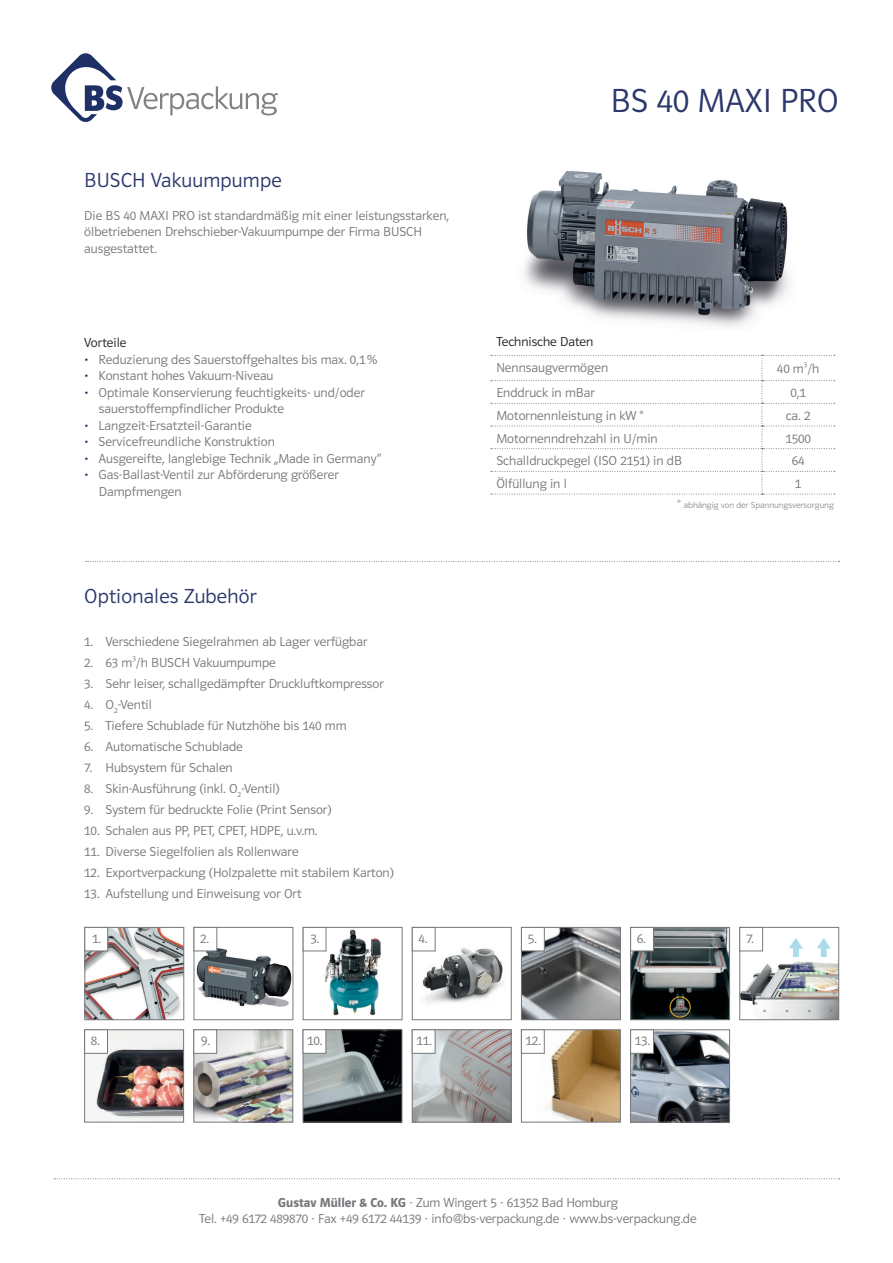
<style>
.page{position:relative;width:893px;height:1263px;background:#fff}
.page>*{position:absolute;margin:0;border:0;box-sizing:border-box;transform-origin:0 0}
.t1{font:34.5px "Polo 11 Leicht";color:#2c376c}
.t2{font:21px "Polo 11 Leicht";letter-spacing:.01em;color:#2c376c}
.t3{font:13.5px/16.5px "Polo 11 Leicht";color:#76787b}
.t4{font:13.5px "Polo 11 Leicht";color:#231f20}
.t5{font:9px "Polo 11 Leicht";color:#8f9194}
.s1{color:#1e3066}
.s2{font-size:12px}
.s3{font-family:"Polo 11 Halbfett"}
</style>
<div class="page">
<svg style="left:54px;top:1178px;width:786px;height:1px"></svg>
<svg style="left:51px;top:53px;width:227px;height:69px"></svg>
<svg style="left:491px;top:355px;width:344px;height:140px"></svg>
<svg style="left:86px;top:561px;width:754px;height:1px"></svg>
<img style="left:524px;top:170px;width:265px;height:157px">
<img style="left:305px;top:1031px;width:95px;height:89px">
<div style="left:303px;top:1029px;width:99px;height:93px;border:1px solid #76787b"></div>
<div style="left:303px;top:1029px;width:23px;height:25px;background:#fff;border:1px solid #76787b"></div>
<img style="left:86px;top:929px;width:96px;height:89px">
<div style="left:84px;top:927px;width:100px;height:93px;border:1px solid #76787b"></div>
<div style="left:84px;top:927px;width:24px;height:24px;background:#fff;border:1px solid #76787b"></div>
<img style="left:414px;top:1031px;width:96px;height:89px">
<div style="left:412px;top:1029px;width:100px;height:93px;border:1px solid #76787b"></div>
<div style="left:412px;top:1029px;width:23px;height:25px;background:#fff;border:1px solid #76787b"></div>
<img style="left:741px;top:929px;width:96px;height:89px">
<div style="left:739px;top:927px;width:100px;height:93px;border:1px solid #76787b"></div>
<div style="left:739px;top:927px;width:24px;height:24px;background:#fff;border:1px solid #76787b"></div>
<img style="left:632px;top:1031px;width:96px;height:89px">
<div style="left:630px;top:1029px;width:100px;height:93px;border:1px solid #76787b"></div>
<div style="left:630px;top:1029px;width:24px;height:25px;background:#fff;border:1px solid #76787b"></div>
<img style="left:632px;top:929px;width:96px;height:89px">
<div style="left:630px;top:927px;width:100px;height:93px;border:1px solid #76787b"></div>
<div style="left:630px;top:927px;width:24px;height:24px;background:#fff;border:1px solid #76787b"></div>
<img style="left:86px;top:1031px;width:96px;height:89px">
<div style="left:84px;top:1029px;width:100px;height:93px;border:1px solid #76787b"></div>
<div style="left:84px;top:1029px;width:24px;height:25px;background:#fff;border:1px solid #76787b"></div>
<img style="left:548px;top:1031px;width:71px;height:89px">
<div style="left:521px;top:1029px;width:100px;height:93px;border:1px solid #76787b"></div>
<div style="left:521px;top:1029px;width:24px;height:25px;background:#fff;border:1px solid #76787b"></div>
<img style="left:305px;top:929px;width:76px;height:87px">
<div style="left:303px;top:927px;width:99px;height:93px;border:1px solid #76787b"></div>
<div style="left:303px;top:927px;width:23px;height:24px;background:#fff;border:1px solid #76787b"></div>
<img style="left:523px;top:929px;width:96px;height:89px">
<div style="left:521px;top:927px;width:100px;height:93px;border:1px solid #76787b"></div>
<div style="left:521px;top:927px;width:24px;height:24px;background:#fff;border:1px solid #76787b"></div>
<img style="left:414px;top:947px;width:90px;height:56px">
<div style="left:412px;top:927px;width:100px;height:93px;border:1px solid #76787b"></div>
<div style="left:412px;top:927px;width:24px;height:24px;background:#fff;border:1px solid #76787b"></div>
<img style="left:195px;top:1031px;width:96px;height:89px">
<div style="left:193px;top:1029px;width:100px;height:93px;border:1px solid #76787b"></div>
<div style="left:193px;top:1029px;width:24px;height:25px;background:#fff;border:1px solid #76787b"></div>
<img style="left:196px;top:944px;width:95px;height:63px">
<div style="left:194px;top:927px;width:99px;height:93px;border:1px solid #76787b"></div>
<div style="left:194px;top:927px;width:23px;height:24px;background:#fff;border:1px solid #76787b"></div>
<h2 class="t2" style="left:84px;top:169px;width:199px">BUSCH Vakuumpumpe</h2>
<p class="t3" style="left:84px;top:207px;width:366px">Die BS 40 MAXI PRO ist standardmäßig mit einer leistungsstarken, ölbetriebenen Drehschieber-Vakuumpumpe der Firma BUSCH ausgestattet.</p>
<p class="t4" style="left:84px;top:336px;width:44px">Vorteile</p>
<p class="t3" style="left:84px;top:351px;width:294px"><span class="s1">•</span> Reduzierung des Sauerstoffgehaltes bis max. 0,1 %</p>
<p class="t3" style="left:84px;top:368px;width:191px"><span class="s1">•</span> Konstant hohes Vakuum-Niveau</p>
<p class="t3" style="left:99px;top:384px;width:268px;text-indent:-15px"><span class="s1">•</span> Optimale Konservierung feuchtigkeits- und/oder sauerstoffempfindlicher Produkte</p>
<p class="t3" style="left:84px;top:417px;width:169px"><span class="s1">•</span> Langzeit-Ersatzteil-Garantie</p>
<p class="t3" style="left:84px;top:434px;width:192px"><span class="s1">•</span> Servicefreundliche Konstruktion</p>
<p class="t3" style="left:84px;top:450px;width:299px"><span class="s1">•</span> Ausgereifte, langlebige Technik „Made in Germany“</p>
<p class="t3" style="left:99px;top:467px;width:242px;text-indent:-15px"><span class="s1">•</span> Gas-Ballast-Ventil zur Abförderung größerer<br>Dampfmengen</p>
<h2 class="t2" style="left:84px;top:585px;width:174px">Optionales Zubehör</h2>
<p class="t3" style="left:84px;top:633px;width:285px">1. Verschiedene Siegelrahmen ab Lager verfügbar</p>
<p class="t3" style="left:84px;top:654px;width:193px">2. 63 m<sup>3</sup>/h BUSCH Vakuumpumpe</p>
<p class="t3" style="left:84px;top:675px;width:301px">3. Sehr leiser, schallgedämpfter Druckluftkompressor</p>
<p class="t3" style="left:84px;top:696px;width:69px">4. O<sub>2</sub>-Ventil</p>
<p class="t3" style="left:84px;top:717px;width:264px">5. Tiefere Schublade für Nutzhöhe bis 140 mm</p>
<p class="t3" style="left:84px;top:738px;width:160px">6. Automatische Schublade</p>
<p class="t3" style="left:84px;top:759px;width:150px">7. Hubsystem für Schalen</p>
<p class="t3" style="left:84px;top:780px;width:197px">8. Skin-Ausführung (inkl. O<sub>2</sub>-Ventil)</p>
<p class="t3" style="left:84px;top:801px;width:249px">9. System für bedruckte Folie (Print Sensor)</p>
<p class="t3" style="left:84px;top:822px;width:235px">10. Schalen aus PP, PET, CPET, HDPE, u.v.m.</p>
<p class="t3" style="left:84px;top:843px;width:216px">11. Diverse Siegelfolien als Rollenware</p>
<p class="t3" style="left:84px;top:864px;width:311px">12. Exportverpackung (Holzpalette mit stabilem Karton)</p>
<p class="t3" style="left:84px;top:885px;width:219px">13. Aufstellung und Einweisung vor Ort</p>
<h1 class="t1" style="left:610px;top:82px;width:230px">BS 40 MAXI PRO</h1>
<p class="t4" style="left:496px;top:334px;width:98px">Technische Daten</p>
<p class="t3" style="left:496px;top:359px;width:113px">Nennsaugvermögen</p>
<p class="t3" style="left:777px;top:361px;width:44px">40 m<sup>3</sup>/h</p>
<p class="t3" style="left:496px;top:385px;width:100px">Enddruck in mBar</p>
<p class="t3" style="left:790px;top:385px;width:17px">0,1</p>
<p class="t3" style="left:496px;top:407px;width:148px">Motornennleistung in kW *</p>
<p class="t3" style="left:786px;top:407px;width:26px">ca. 2</p>
<p class="t3" style="left:496px;top:430px;width:163px">Motornenndrehzahl in U/min</p>
<p class="t3" style="left:785px;top:430px;width:27px">1500</p>
<p class="t3" style="left:496px;top:453px;width:187px">Schalldruckpegel (ISO 2151) in dB</p>
<p class="t3" style="left:792px;top:453px;width:14px">64</p>
<p class="t3" style="left:496px;top:475px;width:72px">Ölfüllung in l</p>
<p class="t3" style="left:795px;top:475px;width:8px">1</p>
<p class="t5" style="left:678px;top:500px;width:158px"><span class="s2">*</span> abhängig von der Spannungsversorgung</p>
<p class="t3" style="left:92px;top:930px;width:11px">1.</p>
<p class="t3" style="left:200px;top:930px;width:11px">2.</p>
<p class="t3" style="left:310px;top:930px;width:11px">3.</p>
<p class="t3" style="left:419px;top:930px;width:11px">4.</p>
<p class="t3" style="left:528px;top:930px;width:11px">5.</p>
<p class="t3" style="left:637px;top:930px;width:11px">6.</p>
<p class="t3" style="left:746px;top:930px;width:9px">7.</p>
<p class="t3" style="left:201px;top:1033px;width:10px">9.</p>
<p class="t3" style="left:307px;top:1033px;width:17px">10.</p>
<p class="t3" style="left:91px;top:1033px;width:11px">8.</p>
<p class="t3" style="left:526px;top:1033px;width:17px">12.</p>
<p class="t3" style="left:416px;top:1033px;width:17px">11.</p>
<p class="t3" style="left:635px;top:1033px;width:17px">13.</p>
<p class="t3" style="left:199px;top:1194px;width:499px;text-align:center"><span class="s3">Gustav Müller &amp; Co. KG</span> · Zum Wingert 5 · 61352 Bad Homburg<br>Tel. +49 6172 489870 · Fax +49 6172 44139 · info@bs-verpackung.de · www.bs-verpackung.de</p>
</div>
